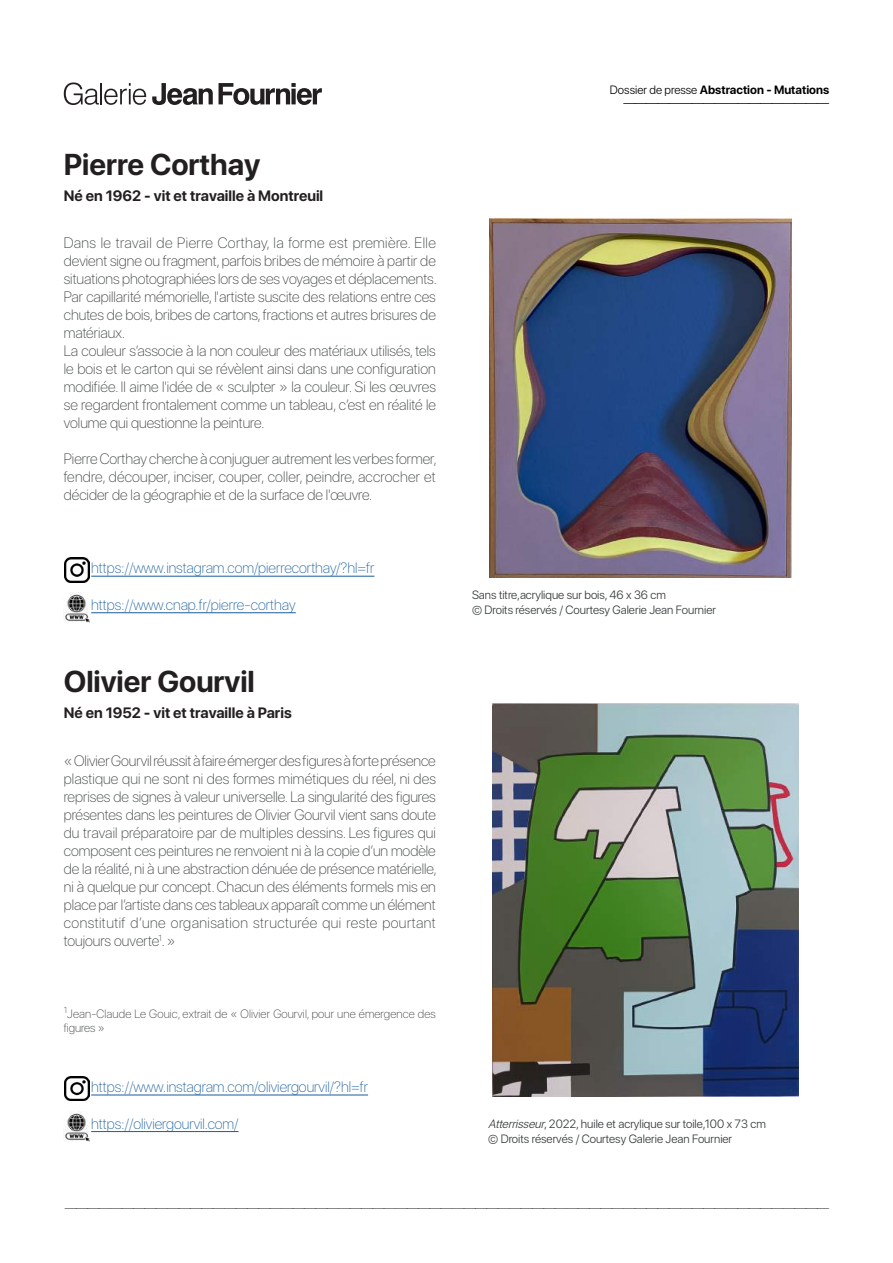
<style>
.page{position:relative;width:893px;height:1263px;background:#fff}
.page>*{position:absolute;margin:0;border:0;box-sizing:border-box;transform-origin:0 0}
.t1{font:700 30px "SF Pro Display";color:#231f20}
.t2{font:100 15px/18px "SF Pro Display";color:#323738;text-align:justify}
.t3{font:100 15px "SF Pro Display";color:#175d9e}
.t4{font:700 15px "SF Pro Display";color:#231f20}
.t5{font:300 12px/15px "SF Pro Display";color:#323738}
.t6{font:100 12px/14.4px "SF Pro Display";letter-spacing:.01em;color:#323738}
.t7{font:100 12px "SF Pro Display";color:#000001}
.t8{font:300 12px/13.5px "SF Pro Display";color:#000001;text-align:right}
.s1{font-weight:700}
.s2{font-style:italic}
</style>
<div class="page">
<img style="left:489px;top:218px;width:303px;height:359px">
<svg style="left:64px;top:82px;width:82px;height:23px"></svg>
<svg style="left:152px;top:83px;width:61px;height:22px"></svg>
<svg style="left:219px;top:83px;width:103px;height:22px"></svg>
<img style="left:492px;top:704px;width:307px;height:392px">
<img style="left:65px;top:558px;width:24px;height:24px">
<img style="left:64px;top:592px;width:26px;height:31px">
<hr style="left:91px;top:576px;width:283px;height:1px;background:#175d9e">
<hr style="left:91px;top:612px;width:205px;height:1px;background:#175d9e">
<img style="left:65px;top:1076px;width:24px;height:25px">
<img style="left:64px;top:1111px;width:26px;height:31px">
<hr style="left:91px;top:1095px;width:277px;height:1px;background:#175d9e">
<hr style="left:91px;top:1131px;width:148px;height:1px;background:#175d9e">
<h1 class="t1" style="left:64px;top:147px;width:198px">Pierre Corthay</h1>
<p class="t4" style="left:64px;top:187px;width:261px">Né en 1962 - vit et travaille à Montreuil</p>
<p class="t2" style="left:64px;top:234px;width:375px;text-align:left">Dans le travail de Pierre Corthay, la forme est première. Elle devient signe ou fragment, parfois bribes de mémoire à partir de situations photographiées lors de ses voyages et déplacements.<br>Par capillarité mémorielle, l'artiste suscite des relations entre ces chutes de bois, bribes de cartons, fractions et autres brisures de matériaux.<br>La couleur s’associe à la non couleur des matériaux utilisés, tels le bois et le carton qui se révèlent ainsi dans une configuration modifiée. Il aime l'idée de « sculpter » la couleur. Si les œuvres se regardent frontalement comme un tableau, c’est en réalité le volume qui questionne la peinture.</p>
<p class="t2" style="left:64px;top:450px;width:375px">Pierre Corthay cherche à conjuguer autrement les verbes former, fendre, découper, inciser, couper, coller, peindre, accrocher et décider de la géographie et de la surface de l'œuvre.</p>
<p class="t3" style="left:91px;top:558px;width:285px">https://www.instagram.com/pierrecorthay/?hl=fr</p>
<p class="t3" style="left:91px;top:594px;width:206px">https://www.cnap.fr/pierre-corthay</p>
<h1 class="t1" style="left:64px;top:664px;width:193px">Olivier Gourvil</h1>
<p class="t4" style="left:64px;top:704px;width:229px">Né en 1952 - vit et travaille à Paris</p>
<p class="t2" style="left:64px;top:752px;width:375px">« Olivier Gourvil réussit à faire émerger des figures à forte présence plastique qui ne sont ni des formes mimétiques du réel, ni des reprises de signes à valeur universelle. La singularité des figures présentes dans les peintures de Olivier Gourvil vient sans doute du travail préparatoire par de multiples dessins. Les figures qui composent ces peintures ne renvoient ni à la copie d’un modèle de la réalité, ni à une abstraction dénuée de présence matérielle, ni à quelque pur concept. Chacun des éléments formels mis en place par l’artiste dans ces tableaux apparaît comme un élément constitutif d’une organisation structurée qui reste pourtant toujours ouverte<sup>1</sup>. »</p>
<p class="t6" style="left:64px;top:1007px;width:373px"><sup>1</sup>Jean-Claude Le Gouic, extrait de « Olivier Gourvil, pour une émergence des figures »</p>
<p class="t3" style="left:91px;top:1077px;width:278px">https://www.instagram.com/oliviergourvil/?hl=fr</p>
<p class="t3" style="left:91px;top:1113px;width:149px">https://oliviergourvil.com/</p>
<p class="t8" style="left:610px;top:83px;width:221px">Dossier de presse <span class="s1">Abstraction - Mutations </span>——————————————————</p>
<p class="t5" style="left:472px;top:587px;width:246px">Sans titre,acrylique sur bois, 46 x 36 cm<br>© Droits réservés / Courtesy Galerie Jean Fournier</p>
<p class="t5" style="left:488px;top:1117px;width:279px"><span class="s2">Atterrisseur</span>, 2022, huile et acrylique sur toile,100 x 73 cm © Droits réservés / Courtesy Galerie Jean Fournier</p>
<p class="t7" style="left:65px;top:1199px;width:766px">———————————————————————————————————————————————————————————————————</p>
</div>
